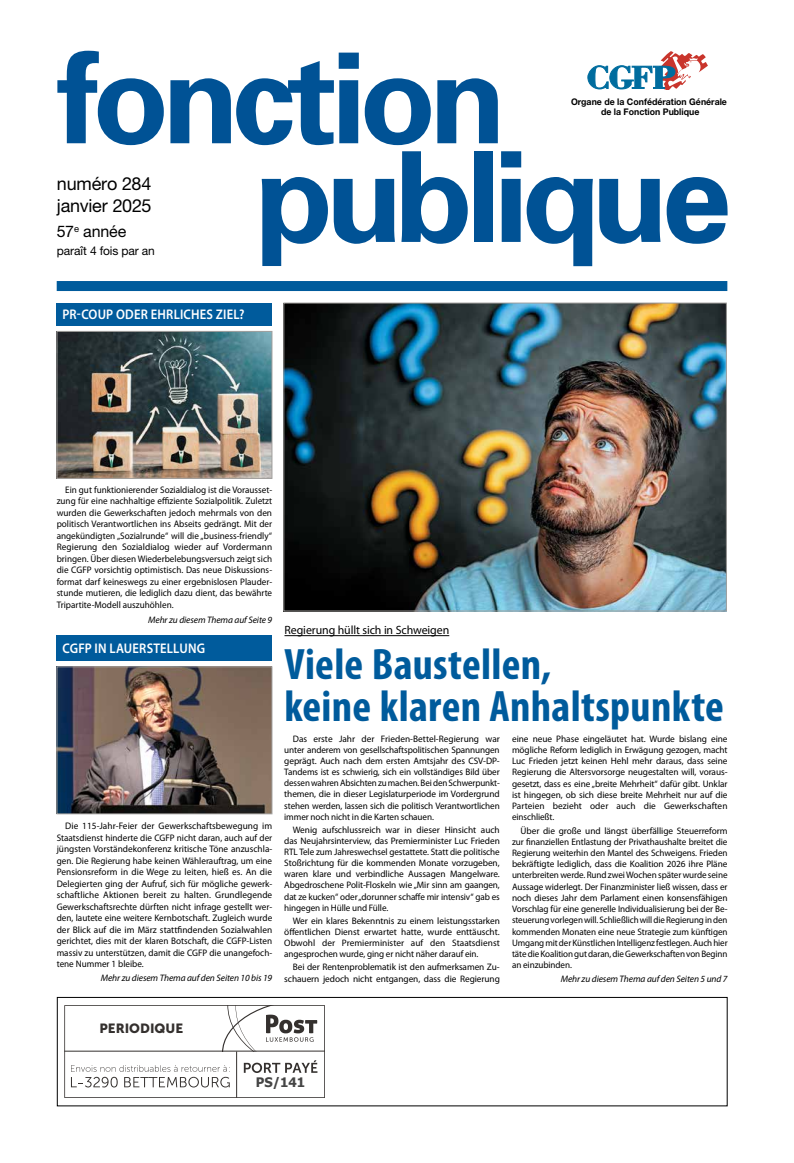
<style>
.page{position:relative;width:794px;height:1163px;background:#fff}
.page>*{position:absolute;margin:0;border:0;box-sizing:border-box;transform-origin:0 0}
.t1{font:700 125.5px/98.6px "Univers";letter-spacing:-.055em;color:#005295}
.t2{font:700 condensed 44.2px/42px "Myriad Pro";letter-spacing:.005em;color:#005b9c}
.t3{font:18px/21.5px "Helvetica Neue LT Std";letter-spacing:-.01em;color:#000}
.t4{font:16px "Helvetica Neue LT Std";letter-spacing:-.01em;color:#000}
.t5{font:600 14px "Myriad Pro";letter-spacing:.015em;color:#fff;scale:.9 1}
.t6{font:13.2px "Museo Sans 900";color:#34302e}
.t7{font:700 13.1px "Tahoma";color:#454545}
.t8{font:12px "Myriad Pro";letter-spacing:-.01em;color:#000}
.t9{font:12px "Helvetica Neue LT Std";letter-spacing:-.015em;color:#000}
.t10{font:9.5px/11.5px "Myriad Pro";color:#000;text-align:justify}
.t11{font:9.5px/11.5px "Myriad Pro";color:#000;text-align:justify;scale:.96 1}
.t12{font:9.4px/11.2px "Myriad Pro";letter-spacing:-.01em;color:#000;text-align:justify}
.t13{font:italic 9.4px "Myriad Pro";letter-spacing:-.01em;color:#000}
.t14{font:700 9.1px/10.5px "Helvetica Neue LT Std";color:#000;text-align:center;scale:.96 1}
</style>
<div class="page">
<div style="left:57px;top:996px;width:670px;height:110px;border:1px solid #000"></div>
<svg style="left:64px;top:1005px;width:261px;height:92px"></svg>
<hr style="left:64px;top:1050px;width:261px;height:1px;background:#34302e">
<svg style="left:587px;top:51px;width:121px;height:39px"></svg>
<div style="left:659px;top:67px;width:3px;height:21px;border:1px solid #006d9f"></div>
<div style="left:57px;top:281px;width:670px;height:10px;background:#005b9c"></div>
<img style="left:59px;top:668px;width:211px;height:144px">
<div style="left:57px;top:666px;width:215px;height:148px;border:1px solid #a19f9d"></div>
<img style="left:285px;top:305px;width:439px;height:304px">
<div style="left:283px;top:303px;width:443px;height:308px;border:1px solid #a19f9d"></div>
<div style="left:57px;top:635px;width:215px;height:25px;background:#005b9c"></div>
<img style="left:59px;top:333px;width:211px;height:143px">
<div style="left:57px;top:331px;width:215px;height:147px;border:1px solid #a19f9d"></div>
<hr style="left:284px;top:635px;width:165px;height:1px;background:#000">
<div style="left:57px;top:303px;width:215px;height:22px;background:#005b9c"></div>
<h1 class="t1" style="left:256px;top:49px;width:477px;text-indent:-199px">fonction publique</h1>
<p class="t14" style="left:571px;top:96px;width:164px">Organe de la Confédération Générale de la Fonction Publique</p>
<h3 class="t3" style="left:57px;top:173px;width:96px">numéro 284 janvier 2025</h3>
<h3 class="t4" style="left:57px;top:222px;width:71px">57<sup>e</sup> année</h3>
<p class="t9" style="left:57px;top:243px;width:99px">paraît 4 fois par an</p>
<h3 class="t5" style="left:62px;top:305px;width:204px">PR-COUP ODER EHRLICHES ZIEL?</h3>
<p class="t11" style="left:57px;top:483px;width:226px;text-indent:9px">Ein gut funktionierender Sozialdialog ist die Vorausset&shy;zung für eine nachhaltige effiziente Sozialpolitik. Zuletzt wurden die Gewerkschaften jedoch mehrmals von den politisch Verantwortlichen ins Abseits gedrängt. Mit der angekündigten „Sozialrunde“ will die „business-friendly“ Regierung den Sozialdialog wieder auf Vordermann bringen. Über diesen Wiederbelebungsversuch zeigt sich die CGFP vorsichtig optimistisch. Das neue Diskussions&shy;format darf keineswegs zu einer ergebnislosen Plauder&shy;stunde mutieren, die lediglich dazu dient, das bewährte Tripartite-Modell auszuhöhlen.</p>
<p class="t13" style="left:148px;top:613px;width:125px">Mehr zu diesem Thema auf Seite 9</p>
<h3 class="t5" style="left:62px;top:639px;width:160px">CGFP IN LAUERSTELLUNG</h3>
<p class="t10" style="left:57px;top:820px;width:217px;text-indent:9px">Die 115-Jahr-Feier der Gewerkschaftsbewegung im Staatsdienst hinderte die CGFP nicht daran, auch auf der jüngsten Vorständekonferenz kritische Töne anzuschla&shy;gen. Die Regierung habe keinen Wählerauftrag, um eine Pensionsreform in die Wege zu leiten, hieß es. An die Delegierten ging der Aufruf, sich für mögliche gewerk&shy;schaftliche Aktionen bereit zu halten. Grundlegende Gewerkschaftsrechte dürften nicht infrage gestellt wer&shy;den, lautete eine weitere Kernbotschaft. Zugleich wurde der Blick auf die im März stattfindenden Sozialwahlen gerichtet, dies mit der klaren Botschaft, die CGFP-Listen massiv zu unterstützen, damit die CGFP die unangefoch&shy;tene Nummer 1 bleibe.</p>
<p class="t13" style="left:101px;top:972px;width:173px">Mehr zu diesem Thema auf den Seiten 10 bis 19</p>
<p class="t8" style="left:284px;top:623px;width:166px">Regierung hüllt sich in Schweigen</p>
<h2 class="t2" style="left:284px;top:642px;width:441px">Viele Baustellen,<br>keine klaren Anhaltspunkte</h2>
<p class="t12" style="left:284px;top:733px;width:217px;text-indent:9px">Das erste Jahr der Frieden-Bettel-Regierung war unter anderem von gesellschaftspolitischen Spannungen geprägt. Auch nach dem ersten Amtsjahr des CSV-DP-Tandems ist es schwierig, sich ein vollständiges Bild über dessen wahren Absichten zu machen. Bei den Schwerpunkt&shy;themen, die in dieser Legislaturperiode im Vordergrund stehen werden, lassen sich die politisch Verantwortlichen immer noch nicht in die Karten schauen.</p>
<p class="t12" style="left:284px;top:823px;width:217px;text-indent:9px">Wenig aufschlussreich war in dieser Hinsicht auch das Neujahrsinterview, das Premierminister Luc Frieden RTL Tele zum Jahreswechsel gestattete. Statt die politische Stoßrichtung für die kommenden Monate vorzugeben, waren klare und verbindliche Aussagen Mangelware.<br>Abgedroschene Polit-Floskeln wie „Mir sinn am gaangen, dat ze kucken“ oder „dorunner schaffe mir intensiv“ gab es hingegen in Hülle und Fülle.</p>
<p class="t12" style="left:284px;top:914px;width:217px;text-indent:9px">Wer ein klares Bekenntnis zu einem leistungsstarken öffentlichen Dienst erwartet hatte, wurde enttäuscht.<br>Obwohl der Premierminister auf den Staatsdienst angesprochen wurde, ging er nicht näher darauf ein.</p>
<p class="t12" style="left:284px;top:961px;width:217px;text-align:right">Bei der Rentenproblematik ist den aufmerksamen Zu&shy;schauern jedoch nicht entgangen, dass die Regierung</p>
<p class="t12" style="left:512px;top:732px;width:217px">eine neue Phase eingeläutet hat. Wurde bislang eine mögliche Reform lediglich in Erwägung gezogen, macht Luc Frieden jetzt keinen Hehl mehr daraus, dass seine Regierung die Altersvorsorge neugestalten will, voraus&shy;gesetzt, dass es eine „breite Mehrheit“ dafür gibt. Unklar ist hingegen, ob sich diese breite Mehrheit nur auf die Parteien bezieht oder auch die Gewerkschaften einschließt.</p>
<p class="t12" style="left:512px;top:824px;width:217px;text-indent:9px">Über die große und längst überfällige Steuerreform zur finanziellen Entlastung der Privathaushalte breitet die Regierung weiterhin den Mantel des Schweigens. Frieden bekräftigte lediglich, dass die Koalition 2026 ihre Pläne unterbreiten werde. Rund zwei Wochen später wurde seine Aussage widerlegt. Der Finanzminister ließ wissen, dass er noch dieses Jahr dem Parlament einen konsensfähigen Vorschlag für eine generelle Individualisierung bei der Be&shy;steuerung vorlegen will. Schließlich will die Regierung in den kommenden Monaten eine neue Strategie zum künftigen Umgang mit der Künstlichen Intelligenz festlegen. Auch hier täte die Koalition gut daran, die Gewerkschaften von Beginn an einzubinden.</p>
<p class="t13" style="left:561px;top:972px;width:168px">Mehr zu diesem Thema auf den Seiten 5 und 7</p>
<h3 class="t6" style="left:100px;top:1020px;width:85px">PERIODIQUE</h3>
<h3 class="t7" style="left:256px;top:1073px;width:51px">PS/141</h3>
</div>
